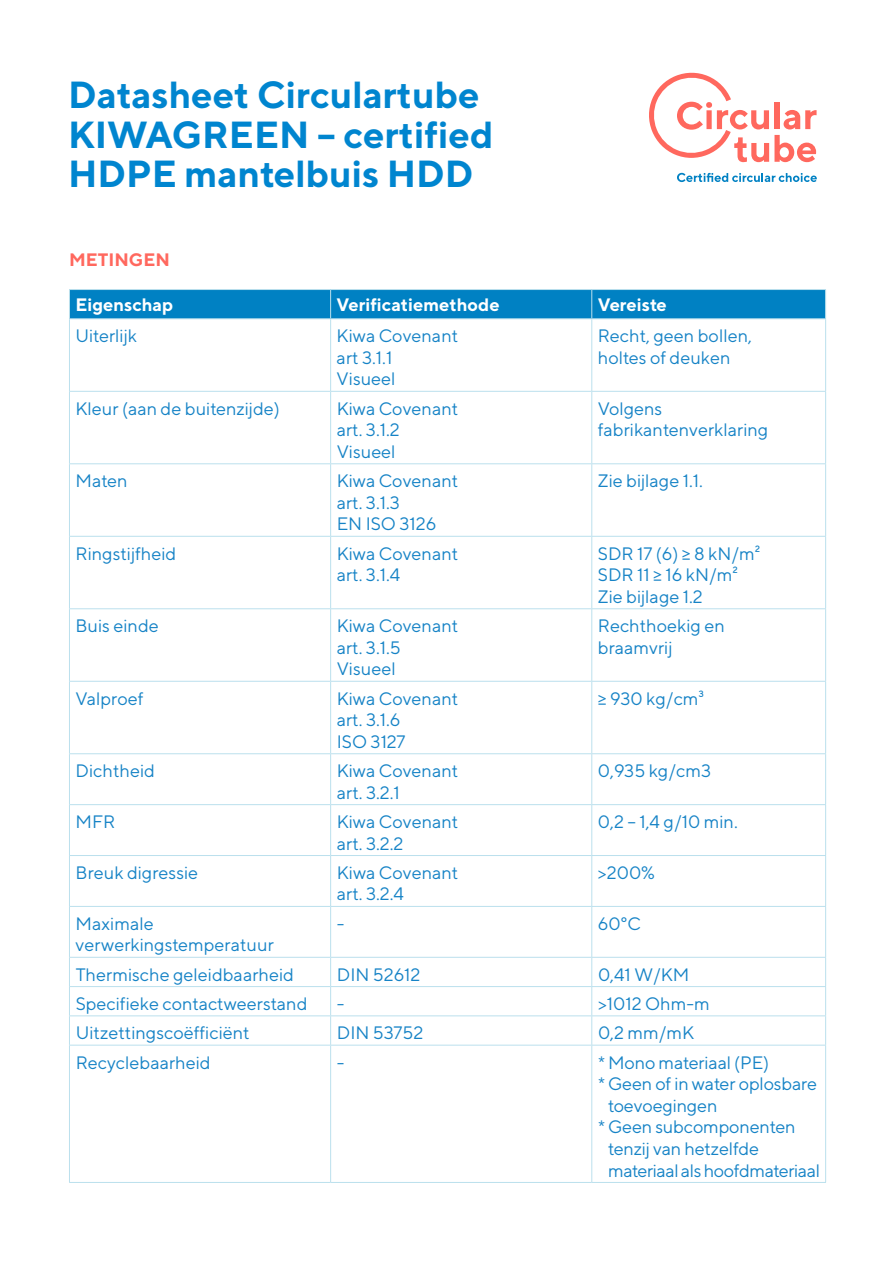
<style>
.page{position:relative;width:893px;height:1263px;background:#fff}
.page>*{position:absolute;margin:0;border:0;box-sizing:border-box;transform-origin:0 0}
.t1{font:700 37.65px/39.5px "TT Norms";color:#0085cf}
.t2{font:18px/21.6px "TT Norms";color:#1683c6}
.t3{font:700 18px "TT Norms";color:#fff}
.t4{font:18px "TT Norms";letter-spacing:-.025em;color:#1683c6}
.t5{font:700 18px "TT Norms";color:#ff685e}
</style>
<div class="page">
<svg style="left:649px;top:72px;width:168px;height:90px"></svg>
<svg style="left:677px;top:173px;width:140px;height:9px"></svg>
<hr style="left:69px;top:289px;width:262px;height:1px;background:#bbe0ed">
<hr style="left:331px;top:289px;width:261px;height:1px;background:#bbe0ed">
<hr style="left:592px;top:289px;width:234px;height:1px;background:#bbe0ed">
<div style="left:69px;top:290px;width:757px;height:28px;background:#0081c3"></div>
<hr style="left:69px;top:318px;width:262px;height:1px;background:#bbe0ed">
<hr style="left:69px;top:319px;width:1px;height:72px;background:#bbe0ed">
<hr style="left:331px;top:318px;width:261px;height:1px;background:#bbe0ed">
<hr style="left:330px;top:319px;width:1px;height:72px;background:#bbe0ed">
<hr style="left:592px;top:318px;width:234px;height:1px;background:#bbe0ed">
<hr style="left:591px;top:319px;width:1px;height:72px;background:#bbe0ed">
<hr style="left:825px;top:319px;width:1px;height:72px;background:#bbe0ed">
<hr style="left:69px;top:391px;width:262px;height:1px;background:#bbe0ed">
<hr style="left:69px;top:392px;width:1px;height:71px;background:#bbe0ed">
<hr style="left:331px;top:391px;width:261px;height:1px;background:#bbe0ed">
<hr style="left:330px;top:392px;width:1px;height:71px;background:#bbe0ed">
<hr style="left:592px;top:391px;width:234px;height:1px;background:#bbe0ed">
<hr style="left:591px;top:392px;width:1px;height:71px;background:#bbe0ed">
<hr style="left:825px;top:392px;width:1px;height:71px;background:#bbe0ed">
<hr style="left:69px;top:463px;width:262px;height:1px;background:#bbe0ed">
<hr style="left:69px;top:464px;width:1px;height:72px;background:#bbe0ed">
<hr style="left:331px;top:463px;width:261px;height:1px;background:#bbe0ed">
<hr style="left:330px;top:464px;width:1px;height:72px;background:#bbe0ed">
<hr style="left:592px;top:463px;width:234px;height:1px;background:#bbe0ed">
<hr style="left:591px;top:464px;width:1px;height:72px;background:#bbe0ed">
<hr style="left:825px;top:464px;width:1px;height:72px;background:#bbe0ed">
<hr style="left:69px;top:536px;width:262px;height:1px;background:#bbe0ed">
<hr style="left:69px;top:537px;width:1px;height:71px;background:#bbe0ed">
<hr style="left:331px;top:536px;width:261px;height:1px;background:#bbe0ed">
<hr style="left:330px;top:537px;width:1px;height:71px;background:#bbe0ed">
<hr style="left:592px;top:536px;width:234px;height:1px;background:#bbe0ed">
<hr style="left:591px;top:537px;width:1px;height:71px;background:#bbe0ed">
<hr style="left:825px;top:537px;width:1px;height:71px;background:#bbe0ed">
<hr style="left:69px;top:608px;width:262px;height:1px;background:#bbe0ed">
<hr style="left:69px;top:609px;width:1px;height:72px;background:#bbe0ed">
<hr style="left:331px;top:608px;width:261px;height:1px;background:#bbe0ed">
<hr style="left:330px;top:609px;width:1px;height:72px;background:#bbe0ed">
<hr style="left:592px;top:608px;width:234px;height:1px;background:#bbe0ed">
<hr style="left:591px;top:609px;width:1px;height:72px;background:#bbe0ed">
<hr style="left:825px;top:609px;width:1px;height:72px;background:#bbe0ed">
<hr style="left:69px;top:681px;width:262px;height:1px;background:#bbe0ed">
<hr style="left:69px;top:682px;width:1px;height:71px;background:#bbe0ed">
<hr style="left:331px;top:681px;width:261px;height:1px;background:#bbe0ed">
<hr style="left:330px;top:682px;width:1px;height:71px;background:#bbe0ed">
<hr style="left:592px;top:681px;width:234px;height:1px;background:#bbe0ed">
<hr style="left:591px;top:682px;width:1px;height:71px;background:#bbe0ed">
<hr style="left:825px;top:682px;width:1px;height:71px;background:#bbe0ed">
<hr style="left:69px;top:753px;width:262px;height:1px;background:#bbe0ed">
<hr style="left:69px;top:754px;width:1px;height:50px;background:#bbe0ed">
<hr style="left:331px;top:753px;width:261px;height:1px;background:#bbe0ed">
<hr style="left:330px;top:754px;width:1px;height:50px;background:#bbe0ed">
<hr style="left:592px;top:753px;width:234px;height:1px;background:#bbe0ed">
<hr style="left:591px;top:754px;width:1px;height:50px;background:#bbe0ed">
<hr style="left:825px;top:754px;width:1px;height:50px;background:#bbe0ed">
<hr style="left:69px;top:804px;width:262px;height:1px;background:#bbe0ed">
<hr style="left:69px;top:805px;width:1px;height:50px;background:#bbe0ed">
<hr style="left:331px;top:804px;width:261px;height:1px;background:#bbe0ed">
<hr style="left:330px;top:805px;width:1px;height:50px;background:#bbe0ed">
<hr style="left:592px;top:804px;width:234px;height:1px;background:#bbe0ed">
<hr style="left:591px;top:805px;width:1px;height:50px;background:#bbe0ed">
<hr style="left:825px;top:805px;width:1px;height:50px;background:#bbe0ed">
<hr style="left:69px;top:855px;width:262px;height:1px;background:#bbe0ed">
<hr style="left:69px;top:856px;width:1px;height:50px;background:#bbe0ed">
<hr style="left:331px;top:855px;width:261px;height:1px;background:#bbe0ed">
<hr style="left:330px;top:856px;width:1px;height:50px;background:#bbe0ed">
<hr style="left:592px;top:855px;width:234px;height:1px;background:#bbe0ed">
<hr style="left:591px;top:856px;width:1px;height:50px;background:#bbe0ed">
<hr style="left:825px;top:856px;width:1px;height:50px;background:#bbe0ed">
<hr style="left:69px;top:906px;width:262px;height:1px;background:#bbe0ed">
<hr style="left:69px;top:907px;width:1px;height:50px;background:#bbe0ed">
<hr style="left:331px;top:906px;width:261px;height:1px;background:#bbe0ed">
<hr style="left:330px;top:907px;width:1px;height:50px;background:#bbe0ed">
<hr style="left:592px;top:906px;width:234px;height:1px;background:#bbe0ed">
<hr style="left:591px;top:907px;width:1px;height:50px;background:#bbe0ed">
<hr style="left:825px;top:907px;width:1px;height:50px;background:#bbe0ed">
<hr style="left:69px;top:957px;width:262px;height:1px;background:#bbe0ed">
<hr style="left:331px;top:957px;width:261px;height:1px;background:#bbe0ed">
<hr style="left:592px;top:957px;width:234px;height:1px;background:#bbe0ed">
<hr style="left:69px;top:986px;width:262px;height:1px;background:#bbe0ed">
<hr style="left:331px;top:986px;width:261px;height:1px;background:#bbe0ed">
<hr style="left:592px;top:986px;width:234px;height:1px;background:#bbe0ed">
<hr style="left:69px;top:1015px;width:262px;height:1px;background:#bbe0ed">
<svg style="left:69px;top:958px;width:1px;height:87px"></svg>
<hr style="left:331px;top:1015px;width:261px;height:1px;background:#bbe0ed">
<svg style="left:330px;top:958px;width:1px;height:87px"></svg>
<hr style="left:592px;top:1015px;width:234px;height:1px;background:#bbe0ed">
<svg style="left:591px;top:958px;width:1px;height:87px"></svg>
<svg style="left:825px;top:958px;width:1px;height:87px"></svg>
<hr style="left:69px;top:1045px;width:262px;height:1px;background:#bbe0ed">
<hr style="left:69px;top:1045px;width:1px;height:137px;background:#bbe0ed">
<hr style="left:331px;top:1045px;width:261px;height:1px;background:#bbe0ed">
<hr style="left:330px;top:1045px;width:1px;height:137px;background:#bbe0ed">
<hr style="left:592px;top:1045px;width:234px;height:1px;background:#bbe0ed">
<hr style="left:591px;top:1045px;width:1px;height:137px;background:#bbe0ed">
<hr style="left:825px;top:1045px;width:1px;height:137px;background:#bbe0ed">
<hr style="left:69px;top:1182px;width:262px;height:1px;background:#bbe0ed">
<hr style="left:331px;top:1182px;width:261px;height:1px;background:#bbe0ed">
<hr style="left:592px;top:1182px;width:234px;height:1px;background:#bbe0ed">
<h1 class="t1" style="left:68px;top:75px;width:427px">Datasheet Circulartube<br>KIWAGREEN – certified<br>HDPE mantelbuis HDD</h1>
<p class="t5" style="left:69px;top:248px;width:102px">METINGEN</p>
<p class="t3" style="left:75px;top:293px;width:99px">Eigenschap</p>
<p class="t3" style="left:337px;top:293px;width:164px">Verificatiemethode</p>
<p class="t3" style="left:598px;top:293px;width:70px">Vereiste</p>
<p class="t2" style="left:75px;top:325px;width:63px">Uiterlijk</p>
<p class="t2" style="left:337px;top:325px;width:123px">Kiwa Covenant art 3.1.1<br>Visueel</p>
<p class="t2" style="left:598px;top:325px;width:156px">Recht, geen bollen, holtes of deuken</p>
<p class="t2" style="left:76px;top:397px;width:206px">Kleur (aan de buitenzijde)</p>
<p class="t2" style="left:337px;top:397px;width:123px">Kiwa Covenant art. 3.1.2<br>Visueel</p>
<p class="t2" style="left:598px;top:397px;width:172px">Volgens fabrikantenverklaring</p>
<p class="t2" style="left:76px;top:470px;width:54px">Maten</p>
<p class="t2" style="left:337px;top:470px;width:123px">Kiwa Covenant art. 3.1.3<br>EN ISO 3126</p>
<p class="t2" style="left:598px;top:470px;width:107px">Zie bijlage 1.1.</p>
<p class="t2" style="left:76px;top:542px;width:102px">Ringstijfheid</p>
<p class="t2" style="left:337px;top:542px;width:123px">Kiwa Covenant art. 3.1.4</p>
<p class="t2" style="left:598px;top:542px;width:164px">SDR 17 (6) ≥ 8 kN/m²<br>SDR 11 ≥ 16 kN/m²<br>Zie bijlage 1.2</p>
<p class="t2" style="left:76px;top:615px;width:85px">Buis einde</p>
<p class="t2" style="left:337px;top:615px;width:123px">Kiwa Covenant art. 3.1.5<br>Visueel</p>
<p class="t2" style="left:598px;top:615px;width:128px">Rechthoekig en braamvrij</p>
<p class="t2" style="left:76px;top:687px;width:69px">Valproef</p>
<p class="t2" style="left:337px;top:687px;width:123px">Kiwa Covenant art. 3.1.6<br>ISO 3127</p>
<p class="t2" style="left:598px;top:687px;width:108px">≥ 930 kg/cm³</p>
<p class="t2" style="left:76px;top:759px;width:81px">Dichtheid</p>
<p class="t2" style="left:337px;top:759px;width:123px">Kiwa Covenant art. 3.2.1</p>
<p class="t2" style="left:598px;top:759px;width:115px">0,935 kg/cm3</p>
<p class="t2" style="left:76px;top:810px;width:41px">MFR</p>
<p class="t2" style="left:337px;top:810px;width:123px">Kiwa Covenant art. 3.2.2</p>
<p class="t2" style="left:598px;top:810px;width:141px">0,2 – 1,4 g/10 min.</p>
<p class="t2" style="left:76px;top:861px;width:124px">Breuk digressie</p>
<p class="t2" style="left:337px;top:861px;width:123px">Kiwa Covenant art. 3.2.4</p>
<p class="t2" style="left:598px;top:861px;width:58px">&gt;200%</p>
<p class="t2" style="left:76px;top:912px;width:200px">Maximale verwerkingstemperatuur</p>
<p class="t2" style="left:337px;top:912px;width:9px">-</p>
<p class="t2" style="left:598px;top:912px;width:44px">60°C</p>
<p class="t2" style="left:76px;top:963px;width:220px">Thermische geleidbaarheid</p>
<p class="t2" style="left:337px;top:963px;width:85px">DIN 52612</p>
<p class="t2" style="left:598px;top:963px;width:93px">0,41 W/KM</p>
<p class="t2" style="left:76px;top:992px;width:233px">Specifieke contactweerstand</p>
<p class="t2" style="left:337px;top:992px;width:9px">-</p>
<p class="t2" style="left:598px;top:992px;width:113px">&gt;1012 Ohm-m</p>
<p class="t2" style="left:76px;top:1022px;width:176px">Uitzettingscoëfficiënt</p>
<p class="t2" style="left:337px;top:1022px;width:88px">DIN 53752</p>
<p class="t2" style="left:598px;top:1022px;width:98px">0,2 mm/mK</p>
<p class="t2" style="left:76px;top:1051px;width:137px">Recyclebaarheid</p>
<p class="t2" style="left:337px;top:1051px;width:9px">-</p>
<p class="t2" style="left:598px;top:1051px;width:172px">* Mono materiaal (PE)</p>
<p class="t2" style="left:598px;top:1072px;width:221px">* Geen of in water oplosbare</p>
<p class="t2" style="left:608px;top:1094px;width:111px">toevoegingen</p>
<p class="t2" style="left:598px;top:1116px;width:199px">* Geen subcomponenten</p>
<p class="t2" style="left:608px;top:1137px;width:153px">tenzij van hetzelfde</p>
<p class="t4" style="left:608px;top:1159px;width:213px">materiaal als hoofdmateriaal</p>
</div>
